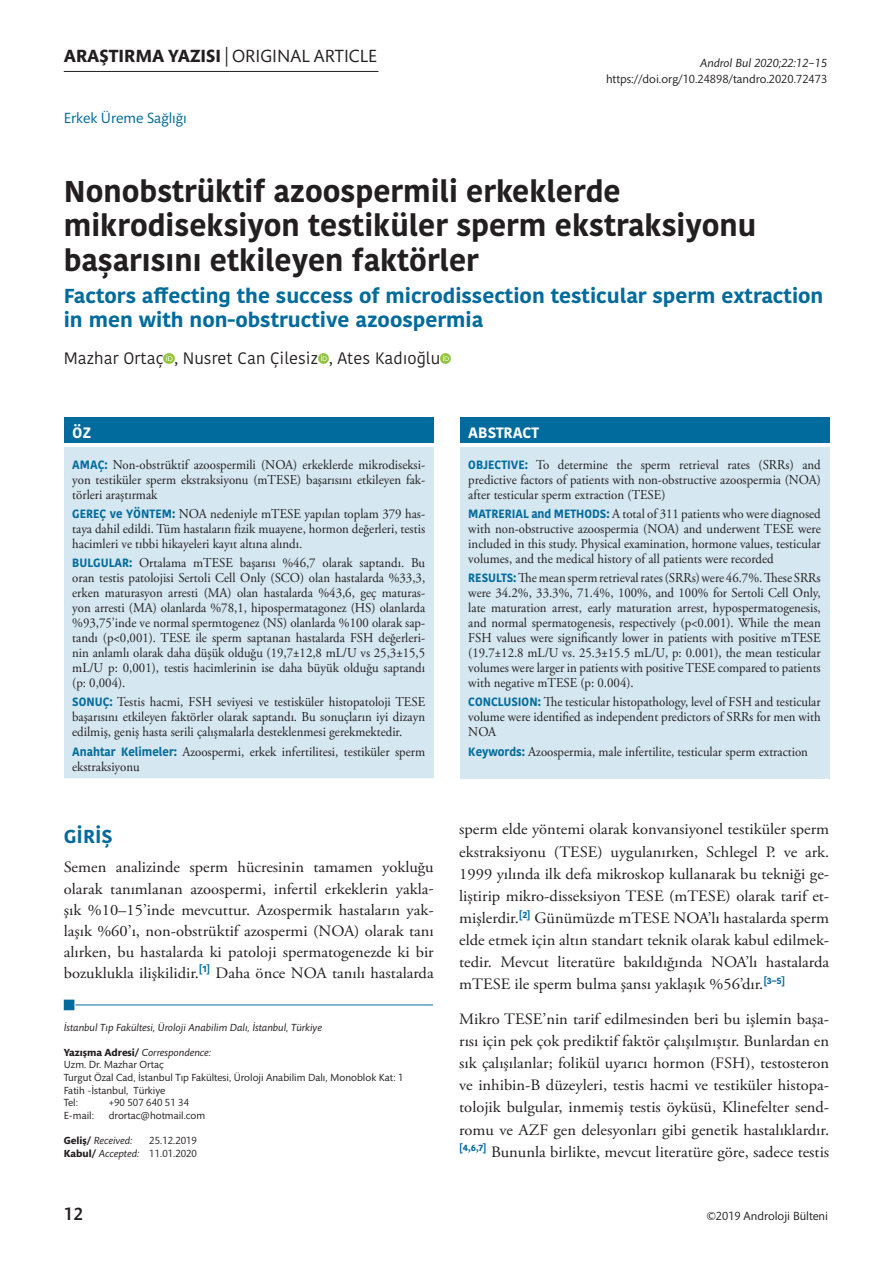
<style>
.page{position:relative;width:893px;height:1263px;background:#fff}
.page>*{position:absolute;margin:0;border:0;box-sizing:border-box;transform-origin:0 0}
.t1{font:700 30px/34.5px "Kohinoor Devanagari";color:#231f20}
.t2{font:700 20.1px/24px "Kohinoor Devanagari";color:#006b9c;scale:1.04 1}
.t3{font:700 18.75px "Kohinoor Devanagari";color:#006b9c;scale:1.04 1}
.t4{font:18px "Mundo Sans Std";color:#231f20}
.t5{font:500 18px "Mundo Sans Std";color:#231f20}
.t6{font:16.5px "Kohinoor Devanagari";color:#231f20}
.t7{font:15.9px/22px "Adobe Garamond Pro";color:#231f20;text-align:justify;scale:1.04 1}
.t8{font:15px "Mundo Sans Std";color:#006b9c}
.t9{font:700 15px "Kohinoor Devanagari";color:#fff}
.t10{font:13.5px/15px "Adobe Garamond Pro";color:#231f20;text-align:justify;scale:.95 1}
.t11{font:12px "Mundo Sans Std";color:#231f20}
.t12{font:italic 12px "Mundo Sans Std";color:#231f20}
.t13{font:10.5px/12.6px "Mundo Sans Std";color:#231f20}
.t14{font:italic 10.5px "Mundo Sans Std";color:#231f20}
.s1{font-weight:700}
.s2{font-family:"Kohinoor Devanagari";font-weight:700;font-size:12px;color:#006b9c}
.s3{font-style:italic}
.s4{font-weight:700;font-style:normal}
</style>
<div class="page">
<hr style="left:64px;top:71px;width:314px;height:1px;background:#231f20">
<svg style="left:164px;top:353px;width:10px;height:11px"></svg>
<svg style="left:318px;top:353px;width:11px;height:11px"></svg>
<svg style="left:440px;top:353px;width:11px;height:11px"></svg>
<div style="left:460px;top:418px;width:369px;height:25px;background:#006b9c"></div>
<div style="left:460px;top:447px;width:369px;height:332px;background:#d5e7f0"></div>
<div style="left:64px;top:418px;width:370px;height:25px;background:#006b9c"></div>
<div style="left:64px;top:447px;width:370px;height:332px;background:#d5e7f0"></div>
<hr style="left:64px;top:778px;width:370px;height:2px;background:#fff">
<div style="left:64px;top:1000px;width:10px;height:10px;background:#006b9c"></div>
<hr style="left:75px;top:1005px;width:358px;height:1px;background:#006b9c">
<h3 class="t4" style="left:64px;top:46px;width:315px"><span class="s1">ARAŞTIRMA YAZISI</span> | ORIGINAL ARTICLE</h3>
<p class="t8" style="left:64px;top:110px;width:125px">Erkek Üreme Sağlığı</p>
<p class="t12" style="left:700px;top:56px;width:128px">Androl Bul 2020;22:12−15</p>
<p class="t11" style="left:606px;top:73px;width:223px">https://doi.org/10.24898/tandro.2020.72473</p>
<h1 class="t1" style="left:64px;top:173px;width:694px">Nonobstrüktif azoospermili erkeklerde mikrodiseksiyon testiküler sperm ekstraksiyonu başarısını etkileyen faktörler</h1>
<h2 class="t2" style="left:64px;top:284px;width:732px">Factors affecting the success of microdissection testicular sperm extraction in men with non-obstructive azoospermia</h2>
<p class="t6" style="left:64px;top:349px;width:378px">Mazhar Ortaç , Nusret Can Çilesiz , Ates Kadıoğlu</p>
<p class="t9" style="left:72px;top:419px;width:20px">ÖZ</p>
<p class="t10" style="left:72px;top:457px;width:373px"><span class="s2">AMAÇ:</span> Non-obstrüktif azoospermili (NOA) erkeklerde mikrodiseksi&shy;yon testiküler sperm ekstraksiyonu (mTESE) başarısını etkileyen fak&shy;törleri araştırmak</p>
<p class="t10" style="left:72px;top:506px;width:373px"><span class="s2">GEREÇ ve YÖNTEM:</span> NOA nedeniyle mTESE yapılan toplam 379 has&shy;taya dahil edildi. Tüm hastaların fizik muayene, hormon değerleri, testis hacimleri ve tıbbi hikayeleri kayıt altına alındı.</p>
<p class="t10" style="left:72px;top:556px;width:373px"><span class="s2">BULGULAR:</span> Ortalama mTESE başarısı %46,7 olarak saptandı. Bu oran testis patolojisi Sertoli Cell Only (SCO) olan hastalarda %33,3, erken maturasyon arresti (MA) olan hastalarda %43,6, geç maturas&shy;yon arresti (MA) olanlarda %78,1, hipospermatagonez (HS) olanlarda %93,75’inde ve normal spermtogenez (NS) olanlarda %100 olarak sap&shy;tandı (p&lt;0,001). TESE ile sperm saptanan hastalarda FSH değerleri&shy;nin anlamlı olarak daha düşük olduğu (19,7±12,8 mL/U vs 25,3±15,5 mL/U p: 0,001), testis hacimlerinin ise daha büyük olduğu saptandı (p: 0,004).</p>
<p class="t10" style="left:72px;top:695px;width:373px"><span class="s2">SONUÇ:</span> Testis hacmi, FSH seviyesi ve testisküler histopatoloji TESE başarısını etkileyen faktörler olarak saptandı. Bu sonuçların iyi dizayn edilmiş, geniş hasta serili çalışmalarla desteklenmesi gerekmektedir.</p>
<p class="t10" style="left:72px;top:744px;width:373px"><span class="s2">Anahtar Kelimeler:</span> Azoospermi, erkek infertilitesi, testiküler sperm ekstraksiyonu</p>
<h3 class="t3" style="left:64px;top:820px;width:48px">GİRİŞ</h3>
<p class="t7" style="left:64px;top:857px;width:357px;line-height:21px">Semen analizinde sperm hücresinin tamamen yokluğu olarak tanımlanan azoospermi, infertil erkeklerin yakla&shy;şık %10–15’inde mevcuttur. Azospermik hastaların yak&shy;laşık %60’ı, non-obstrüktif azospermi (NOA) olarak tanı alırken, bu hastalarda ki patoloji spermatogenezde ki bir bozuklukla ilişkilidir.<sup>[1]</sup> Daha önce NOA tanılı hastalarda</p>
<p class="t14" style="left:64px;top:1021px;width:260px">İstanbul Tıp Fakültesi, Üroloji Anabilim Dalı, İstanbul, Türkiye</p>
<p class="t13" style="left:64px;top:1046px;width:341px"><span class="s1">Yazışma Adresi/</span> <span class="s3">Correspondence:<br></span>Uzm. Dr. Mazhar Ortaç<br>Turgut Özal Cad, İstanbul Tıp Fakültesi, Üroloji Anabilim Dalı, Monoblok Kat: 1<br>Fatih -İstanbul, Türkiye<br>Tel:</p>
<p class="t13" style="left:109px;top:1097px;width:82px">+90 507 640 51 34</p>
<p class="t13" style="left:64px;top:1109px;width:32px">E-mail:</p>
<p class="t13" style="left:109px;top:1109px;width:98px">drortac@hotmail.com</p>
<p class="t14" style="left:64px;top:1135px;width:70px"><span class="s4">Geliş/</span> Received:</p>
<p class="t13" style="left:64px;top:1134px;width:135px;text-align:right">25.12.2019<br><span class="s1">Kabul/</span> <span class="s3">Accepted:</span> 11.01.2020</p>
<p class="t9" style="left:468px;top:419px;width:72px">ABSTRACT</p>
<p class="t10" style="left:468px;top:457px;width:372px"><span class="s2">OBJECTIVE:</span> To determine the sperm retrieval rates (SRRs) and predictive factors of patients with non-obstructive azoospermia (NOA) after testicular sperm extraction (TESE)</p>
<p class="t10" style="left:468px;top:506px;width:372px"><span class="s2">MATRERIAL and METHODS:</span> A total of 311 patients who were diagnosed with non-obstructive azoospermia (NOA) and underwent TESE were included in this study. Physical examination, hormone values, testicular volumes, and the medical history of all patients were recorded</p>
<p class="t10" style="left:468px;top:571px;width:372px"><span class="s2">RESULTS:</span> The mean sperm retrieval rates (SRRs) were 46.7%. These SRRs were 34.2%, 33.3%, 71.4%, 100%, and 100% for Sertoli Cell Only, late maturation arrest, early maturation arrest, hypospermatogenesis, and normal spermatogenesis, respectively (p&lt;0.001). While the mean FSH values were significantly lower in patients with positive mTESE (19.7±12.8 mL/U vs. 25.3±15.5 mL/U, p: 0.001), the mean testicular volumes were larger in patients with positive TESE compared to patients with negative mTESE (p: 0.004).</p>
<p class="t10" style="left:468px;top:695px;width:372px"><span class="s2">CONCLUSION:</span> The testicular histopathology, level of FSH and testicular volume were identified as independent predictors of SRRs for men with NOA</p>
<p class="t10" style="left:468px;top:744px;width:359px"><span class="s2">Keywords:</span> Azoospermia, male infertilite, testicular sperm extraction</p>
<p class="t7" style="left:459px;top:819px;width:357px">sperm elde yöntemi olarak konvansiyonel testiküler sperm ekstraksiyonu (TESE) uygulanırken, Schlegel P. ve ark.<br>1999 yılında ilk defa mikroskop kullanarak bu tekniği ge&shy;liştirip mikro-disseksiyon TESE (mTESE) olarak tarif et&shy;mişlerdir.<sup>[2]</sup> Günümüzde mTESE NOA’lı hastalarda sperm elde etmek için altın standart teknik olarak kabul edilmek&shy;tedir. Mevcut literatüre bakıldığında NOA’lı hastalarda mTESE ile sperm bulma şansı yaklaşık %56’dır.<sup>[3–5]</sup></p>
<p class="t7" style="left:459px;top:1008px;width:357px">Mikro TESE’nin tarif edilmesinden beri bu işlemin başa&shy;rısı için pek çok prediktif faktör çalışılmıştır. Bunlardan en sık çalışılanlar; folikül uyarıcı hormon (FSH), testosteron ve inhibin-B düzeyleri, testis hacmi ve testiküler histopa&shy;tolojik bulgular, inmemiş testis öyküsü, Klinefelter send&shy;romu ve AZF gen delesyonları gibi genetik hastalıklardır. <sup>[4,6,7]</sup> Bununla birlikte, mevcut literatüre göre, sadece testis</p>
<h3 class="t5" style="left:64px;top:1205px;width:21px">12</h3>
<p class="t11" style="left:707px;top:1210px;width:123px">©2019 Androloji Bülteni</p>
</div>
